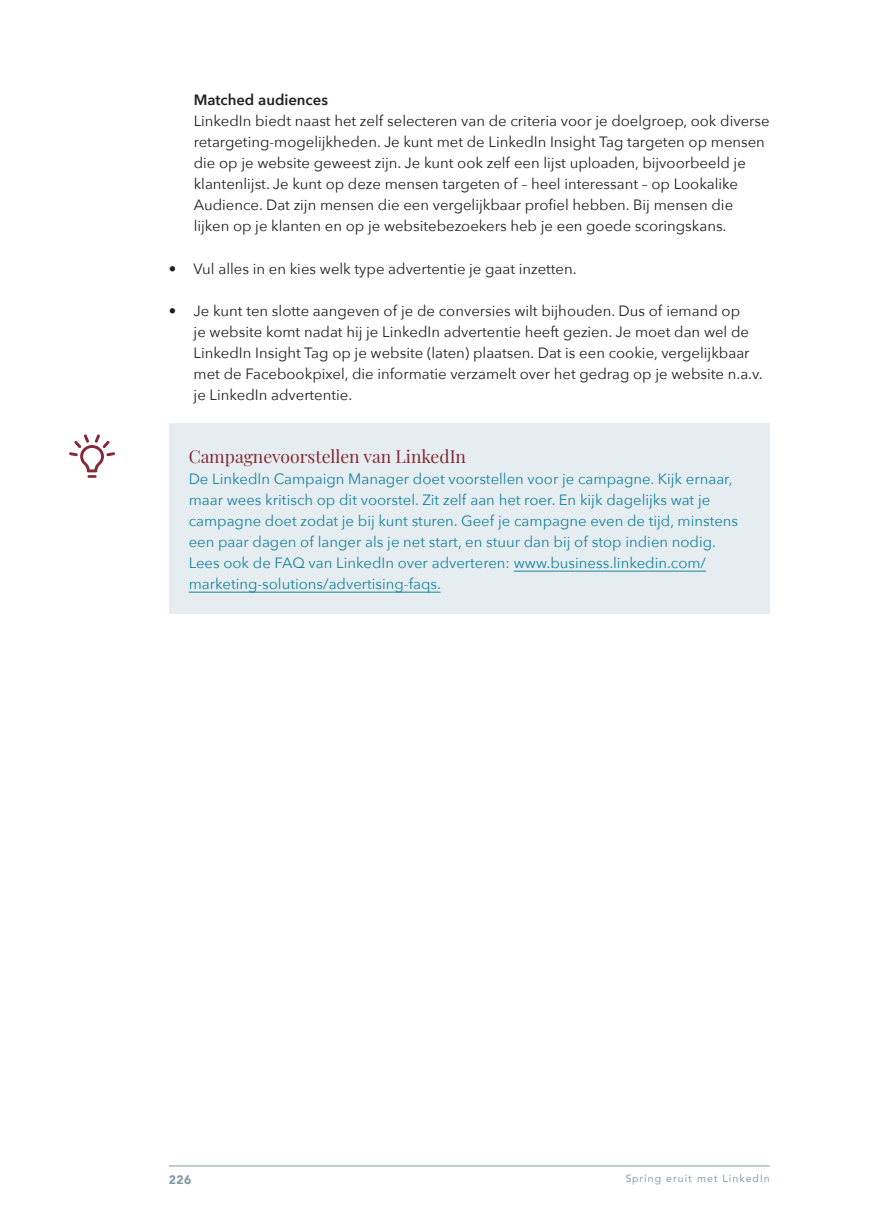
<style>
.page{position:relative;width:874px;height:1221px;background:#fff}
.page>*{position:absolute;margin:0;border:0;box-sizing:border-box;transform-origin:0 0}
.t1{font:17.5px "Playfair Display";color:#842936}
.t2{font:14.88px/21px "Avenir Next";color:#231f20}
.t3{font:14.88px/21px "Avenir Next";color:#17849d}
.t4{font:600 14.88px "Avenir Next";color:#231f20}
.t5{font:900 12.25px "Avenir";color:#839ca9}
.t6{font:10.5px "Avenir";letter-spacing:.1em;color:#839ca9}
</style>
<div class="page">
<div style="left:169px;top:424px;width:600px;height:63px;background:#e6edf1"></div>
<div style="left:169px;top:449px;width:600px;height:123px;background:#e6edf1"></div>
<div style="left:169px;top:533px;width:600px;height:81px;background:#e6edf1"></div>
<hr style="left:513px;top:570px;width:192px;height:1px;background:#17849d">
<hr style="left:189px;top:591px;width:251px;height:1px;background:#17849d">
<svg style="left:69px;top:434px;width:46px;height:44px"></svg>
<hr style="left:169px;top:1165px;width:600px;height:1px;background:#839ca9">
<p class="t4" style="left:193px;top:87px;width:136px">Matched audiences</p>
<p class="t2" style="left:193px;top:110px;width:577px">LinkedIn biedt naast het zelf selecteren van de criteria voor je doelgroep, ook diverse retargeting-mogelijkheden. Je kunt met de LinkedIn Insight Tag targeten op mensen die op je website geweest zijn. Je kunt ook zelf een lijst uploaden, bijvoorbeeld je klantenlijst. Je kunt op deze mensen targeten of – heel interessant – op Lookalike Audience. Dat zijn mensen die een vergelijkbaar profiel hebben. Bij mensen die lijken op je klanten en op je websitebezoekers heb je een goede scoringskans.</p>
<p class="t2" style="left:169px;top:257px;width:409px">• Vul alles in en kies welk type advertentie je gaat inzetten.</p>
<p class="t2" style="left:193px;top:299px;width:570px;text-indent:-25px">• Je kunt ten slotte aangeven of je de conversies wilt bijhouden. Dus of iemand op<br>je website komt nadat hij je LinkedIn advertentie heeft gezien. Je moet dan wel de LinkedIn Insight Tag op je website (laten) plaatsen. Dat is een cookie, vergelijkbaar met de Facebookpixel, die informatie verzamelt over het gedrag op je website n.a.v. je LinkedIn advertentie.</p>
<p class="t1" style="left:189px;top:442px;width:279px">Campagnevoorstellen van LinkedIn</p>
<p class="t3" style="left:189px;top:467px;width:550px">De LinkedIn Campaign Manager doet voorstellen voor je campagne. Kijk ernaar, maar wees kritisch op dit voorstel. Zit zelf aan het roer. En kijk dagelijks wat je campagne doet zodat je bij kunt sturen. Geef je campagne even de tijd, minstens een paar dagen of langer als je net start, en stuur dan bij of stop indien nodig.<br>Lees ook de FAQ van LinkedIn over adverteren: www.business.linkedin.com/ marketing-solutions/advertising-faqs.</p>
<p class="t5" style="left:169px;top:1168px;width:24px">226</p>
<p class="t6" style="left:625px;top:1169px;width:145px">Spring eruit met LinkedIn</p>
</div>
